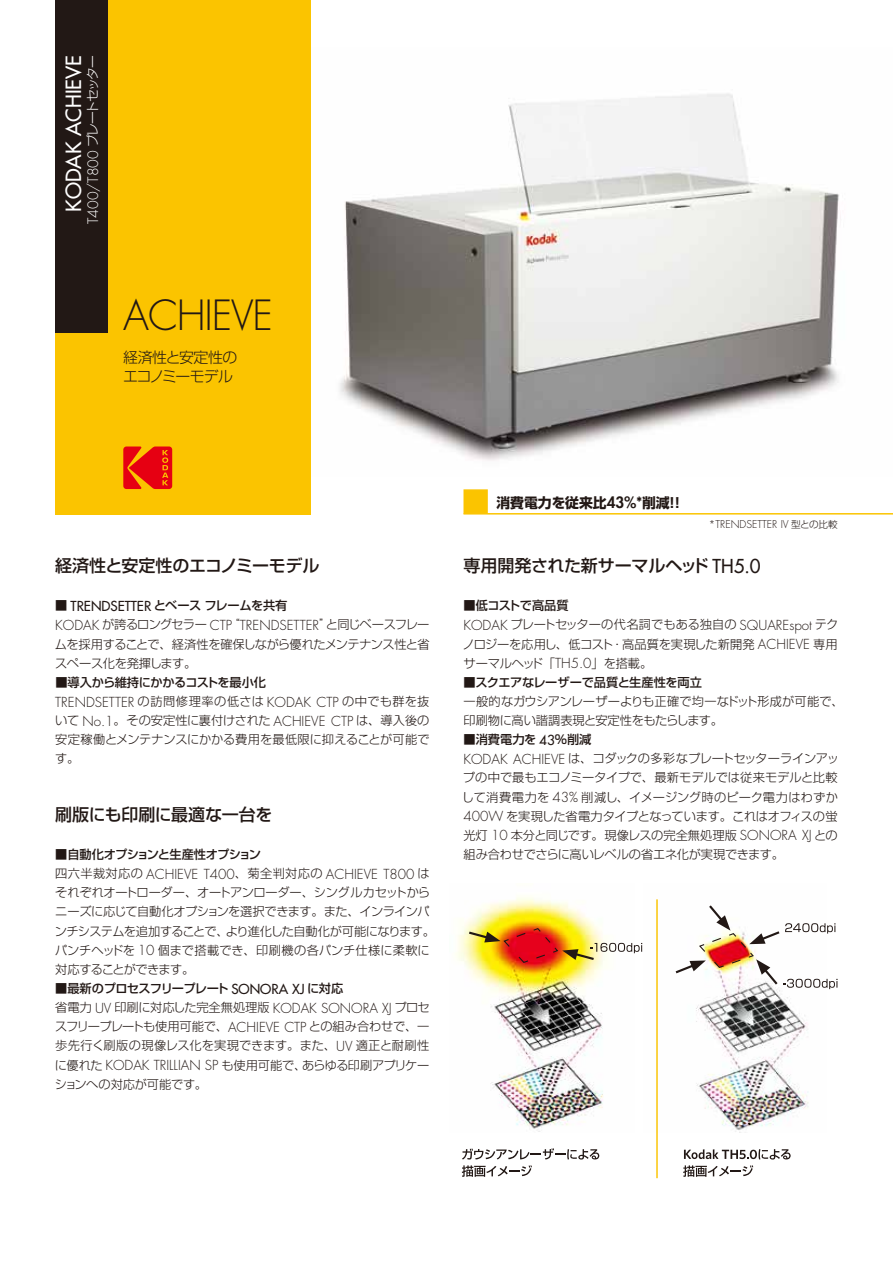
<style>
.page{position:relative;width:893px;height:1263px;background:#fff}
.page>*{position:absolute;margin:0;border:0;box-sizing:border-box;transform-origin:0 0}
.t1{font:300 40.5px "Futura Std";letter-spacing:-.03em;color:#221815}
.t2{font:500 20.4px "Futura Std";color:#fff}
.t3{font:500 16.95px "Shin Go Pro";letter-spacing:-.01em;color:#221815}
.t4{font:300 14.85px/19.5px "Shin Go Pro";letter-spacing:-.05em;color:#221815}
.t5{font:300 14.1px "Futura Std";color:#fff}
.t6{font:700 13.8px "Shin Go Pro";color:#221815}
.t7{font:300 13.5px "Futura Std";color:#221815}
.t8{font:300 12.15px/19.2px "Shin Go Pro";letter-spacing:-.02em;color:#221815}
.t9{font:300 12.15px/19.2px "Shin Go Pro";letter-spacing:-.05em;color:#221815}
.t10{font:500 12.15px "Shin Go Pro";letter-spacing:-.03em;color:#221815}
.t11{font:500 12.15px "Shin Go Pro";letter-spacing:-.055em;color:#221815}
.t12{font:300 10.5px "Futura Std";color:#221815}
.s1{font-family:"Shin Go Pro";font-size:12.75px}
.s2{font-weight:500}
.s3{font-family:"Futura Std";font-weight:500;font-size:13.5px}
.s4{font-family:"Futura Std";font-size:13.5px}
.s5{font-family:"Shin Go Pro";font-size:12.15px}
.s6{font-family:"Futura Std";font-weight:800;font-size:15.15px}
.s7{font-family:"Shin Go Pro";font-size:9.6px}
.s8{font-family:"Futura Std";font-size:18.75px}
</style>
<div class="page">
<img style="left:696px;top:989px;width:113px;height:144px">
<svg style="left:675px;top:905px;width:162px;height:84px"></svg>
<svg style="left:462px;top:1148px;width:137px;height:11px"></svg>
<svg style="left:462px;top:1165px;width:70px;height:12px"></svg>
<svg style="left:684px;top:1149px;width:107px;height:10px"></svg>
<svg style="left:683px;top:1165px;width:70px;height:12px"></svg>
<img style="left:455px;top:897px;width:148px;height:235px">
<img style="left:467px;top:927px;width:175px;height:37px">
<hr style="left:656px;top:899px;width:2px;height:279px;background:#fbc400">
<img style="left:310px;top:48px;width:531px;height:428px">
<div style="left:55px;top:0;width:255px;height:514px;background:#fbc400"></div>
<div style="left:55px;top:0;width:53px;height:333px;background:#221815"></div>
<div style="left:463px;top:489px;width:25px;height:25px;background:#fbc400;border:2px solid #fbc400"></div>
<hr style="left:463px;top:513px;width:430px;height:1px;background:#fbc400">
<svg style="left:123px;top:446px;width:49px;height:43px;background:#ea260e"></svg>
<h2 class="t2" style="left:61px;top:212px;width:158px;rotate:-90deg">KODAK ACHIEVE</h2>
<p class="t5" style="left:84px;top:224px;width:170px;rotate:-90deg">T400/T800 <span class="s1">プレートセッター</span></p>
<h1 class="t1" style="left:123px;top:291px;width:151px">ACHIEVE</h1>
<p class="t4" style="left:123px;top:346px;width:116px">経済性と安定性のエコノミーモデル</p>
<h3 class="t3" style="left:55px;top:552px;width:266px">経済性と安定性のエコノミーモデル</h3>
<p class="t9" style="left:55px;top:594px;width:376px"><span class="s2">■</span> <span class="s3">TRENDSETTER</span> <span class="s2">とベースフレームを共有<br></span><span class="s4">KODAK</span> が誇るロングセラー <span class="s4">CTP</span>“<span class="s4">TRENDSETTER</span>”と同じベースフレームを採用することで、経済性を確保しながら優れたメンテナンス性と省スペース化を発揮します。</p>
<p class="t10" style="left:55px;top:672px;width:212px">■導入から維持にかかるコストを最小化</p>
<p class="t7" style="left:55px;top:693px;width:376px">TRENDSETTER <span class="s5">の訪問修理率の低さは</span> KODAK CTP <span class="s5">の中でも群を抜</span></p>
<p class="t8" style="left:55px;top:709px;width:376px;text-align:justify">いて <span class="s4">No.1</span>。その安定性に裏付けされた <span class="s4">ACHIEVE CTP</span> は、導入後の安定稼働とメンテナンスにかかる費用を最低限に抑えることが可能です。</p>
<h3 class="t3" style="left:55px;top:800px;width:219px">刷版にも印刷に最適な一台を</h3>
<p class="t11" style="left:55px;top:844px;width:207px">■自動化オプションと生産性オプション</p>
<p class="t7" style="left:55px;top:866px;width:376px"><span class="s5">四六半裁対応の</span> ACHIEVE T400<span class="s5">、菊全判対応の</span> ACHIEVE T800 <span class="s5">は</span></p>
<p class="t8" style="left:55px;top:881px;width:382px">それぞれオートローダー、オートアンローダー、シングルカセットからニーズに応じて自動化オプションを選択できます。また、インラインパンチシステムを追加することで、より進化した自動化が可能になります。パンチヘッドを <span class="s4">10</span> 個まで搭載でき、印刷機の各パンチ仕様に柔軟に対応することができます。</p>
<p class="t8" style="left:55px;top:977px;width:376px"><span class="s2">■最新のプロセスフリープレート</span> <span class="s3">SONORA XJ</span> <span class="s2">に対応<br></span>省電力 <span class="s4">UV</span> 印刷に対応した完全無処理版 <span class="s4">KODAK SONORA XJ</span> プロセスフリープレートも使用可能で、<span class="s4">ACHIEVE CTP</span> との組み合わせで、一歩先行く刷版の現像レス化を実現できます。また、<span class="s4">UV</span> 適正と耐刷性に優れた <span class="s4">KODAK TRILLIAN SP</span> も使用可能で、あらゆる印刷アプリケーションへの対応が可能です。</p>
<p class="t6" style="left:496px;top:491px;width:189px">消費電力を従来比<span class="s6">43%*</span>削減！！</p>
<p class="t12" style="left:709px;top:518px;width:130px">*TRENDSETTER IV <span class="s7">型との比較</span></p>
<h3 class="t3" style="left:463px;top:552px;width:299px">専用開発された新サーマルヘッド <span class="s8">TH5.0</span></h3>
<p class="t8" style="left:463px;top:594px;width:377px"><span class="s2">■低コストで高品質<br></span><span class="s4">KODAK</span> プレートセッターの代名詞でもある独自の <span class="s4">SQUAREspot</span> テクノロジーを応用し、低コスト・高品質を実現した新開発 <span class="s4">ACHIEVE</span> 専用サーマルヘッド「<span class="s4">TH5.0</span>」を搭載。</p>
<p class="t10" style="left:463px;top:672px;width:240px">■スクエアなレーザーで品質と生産性を両立</p>
<p class="t8" style="left:463px;top:690px;width:382px">一般的なガウシアンレーザーよりも正確で均一なドット形成が可能で、印刷物に高い諧調表現と安定性をもたらします。</p>
<p class="t8" style="left:462px;top:728px;width:378px"><span class="s2">■消費電力を</span> <span class="s3">43</span><span class="s2">％削減<br></span><span class="s4">KODAK ACHIEVE</span> は、コダックの多彩なプレートセッターラインアップの中で最もエコノミータイプで、最新モデルでは従来モデルと比較して消費電力を <span class="s4">43%</span> 削減し、イメージング時のピーク電力はわずか<span class="s4">400W</span> を実現した省電力タイプとなっています。これはオフィスの蛍光灯 <span class="s4">10</span> 本分と同じです。現像レスの完全無処理版 <span class="s4">SONORA XJ</span> との組み合わせでさらに高いレベルの省エネ化が実現できます。</p>
</div>
